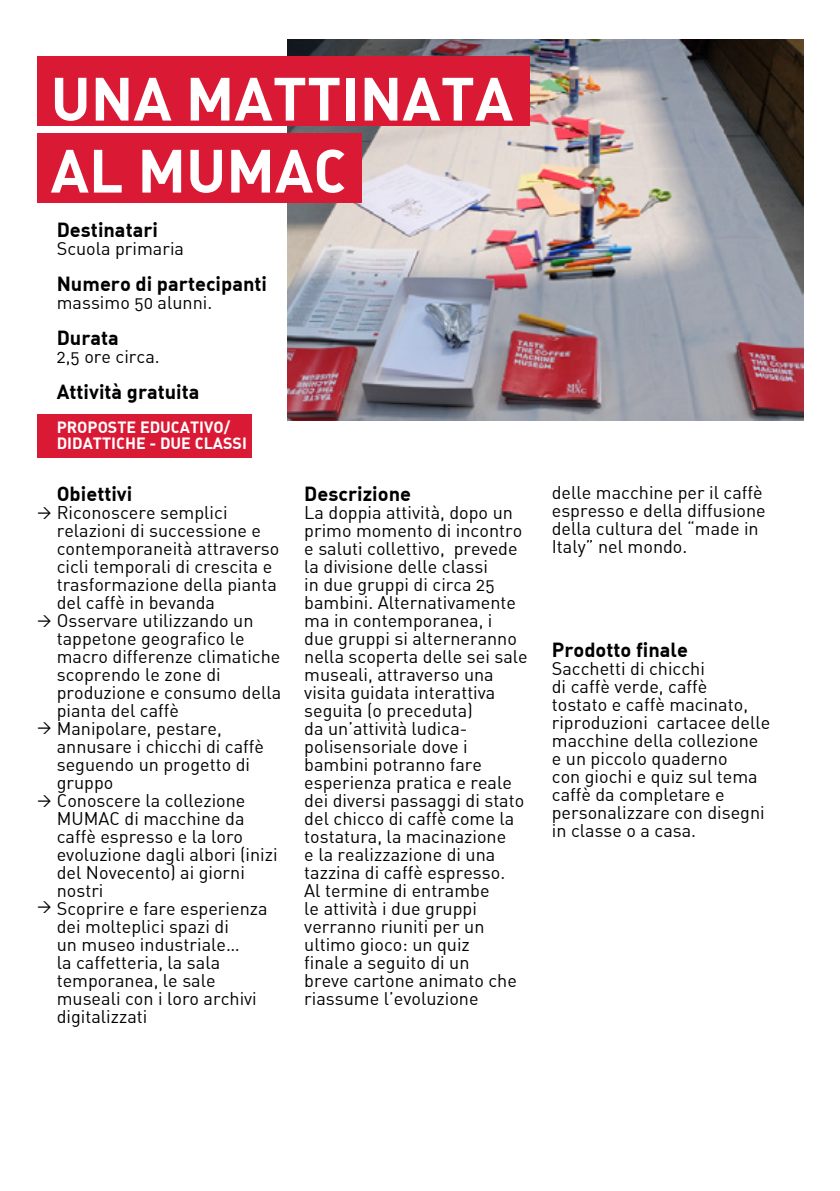
<style>
.page{position:relative;width:840px;height:1191px;background:#fff}
.page>*{position:absolute;margin:0;border:0;box-sizing:border-box;transform-origin:0 0}
.t1{font:700 60px/72px "DIN Alternate";color:#fff}
.t2{font:700 20px "DIN Alternate";color:#000}
.t3{font:18px/18px "DIN Alternate";color:#000}
.t4{font:700 16px/16px "DIN Alternate";color:#fff}
</style>
<div class="page">
<div style="left:37px;top:414px;width:214px;height:44px;background:#da1a35"></div>
<img style="left:287px;top:40px;width:516px;height:381px">
<div style="left:37px;top:56px;width:492px;height:70px;background:#da1a35"></div>
<div style="left:37px;top:133px;width:324px;height:70px;background:#da1a35"></div>
<h1 class="t1" style="left:51px;top:60px;width:464px">UNA MATTINATA<br>AL MUMAC</h1>
<p class="t2" style="left:57px;top:217px;width:103px">Destinatari</p>
<p class="t3" style="left:57px;top:239px;width:129px">Scuola primaria</p>
<p class="t2" style="left:57px;top:271px;width:212px">Numero di partecipanti</p>
<p class="t3" style="left:57px;top:293px;width:157px">massimo 50 alunni.</p>
<p class="t2" style="left:57px;top:325px;width:64px">Durata</p>
<p class="t3" style="left:57px;top:347px;width:104px">2,5 ore circa.</p>
<p class="t2" style="left:57px;top:379px;width:144px">Attività gratuita</p>
<p class="t4" style="left:57px;top:419px;width:192px">PROPOSTE EDUCATIVO/<br>DIDATTICHE - DUE CLASSI</p>
<p class="t2" style="left:57px;top:480px;width:77px">Obiettivi</p>
<p class="t3" style="left:57px;top:503px;width:226px">Riconoscere semplici relazioni di successione e contemporaneità attraverso cicli temporali di crescita e trasformazione della pianta del caffè in bevanda<br>Osservare utilizzando un tappetone geografico le macro differenze climatiche scoprendo le zone di produzione e consumo della pianta del caffè<br>Manipolare, pestare, annusare i chicchi di caffè seguendo un progetto di gruppo<br>Conoscere la collezione<br>MUMAC di macchine da caffè espresso e la loro evoluzione dagli albori (inizi del Novecento) ai giorni nostri<br>Scoprire e fare esperienza dei molteplici spazi di<br>un museo industriale…<br>la caffetteria, la sala temporanea, le sale museali con i loro archivi digitalizzati</p>
<p class="t2" style="left:304px;top:480px;width:108px">Descrizione</p>
<p class="t3" style="left:304px;top:503px;width:225px">La doppia attività, dopo un primo momento di incontro e saluti collettivo, prevede la divisione delle classi<br>in due gruppi di circa 25 bambini. Alternativamente ma in contemporanea, i<br>due gruppi si alterneranno nella scoperta delle sei sale museali, attraverso una visita guidata interattiva seguita (o preceduta)<br>da un’attività ludica&shy;polisensoriale dove i bambini potranno fare esperienza pratica e reale dei diversi passaggi di stato del chicco di caffè come la tostatura, la macinazione<br>e la realizzazione di una tazzina di caffè espresso.<br>Al termine di entrambe<br>le attività i due gruppi verranno riuniti per un ultimo gioco: un quiz<br>finale a seguito di un<br>breve cartone animato che riassume l’evoluzione</p>
<p class="t3" style="left:551px;top:483px;width:215px">delle macchine per il caffè espresso e della diffusione della cultura del “made in<br>Italy” nel mondo.</p>
<p class="t2" style="left:551px;top:636px;width:138px">Prodotto finale</p>
<p class="t3" style="left:551px;top:659px;width:220px">Sacchetti di chicchi<br>di caffè verde, caffè<br>tostato e caffè macinato, riproduzioni cartacee delle macchine della collezione e un piccolo quaderno<br>con giochi e quiz sul tema caffè da completare e personalizzare con disegni in classe o a casa.</p>
</div>
